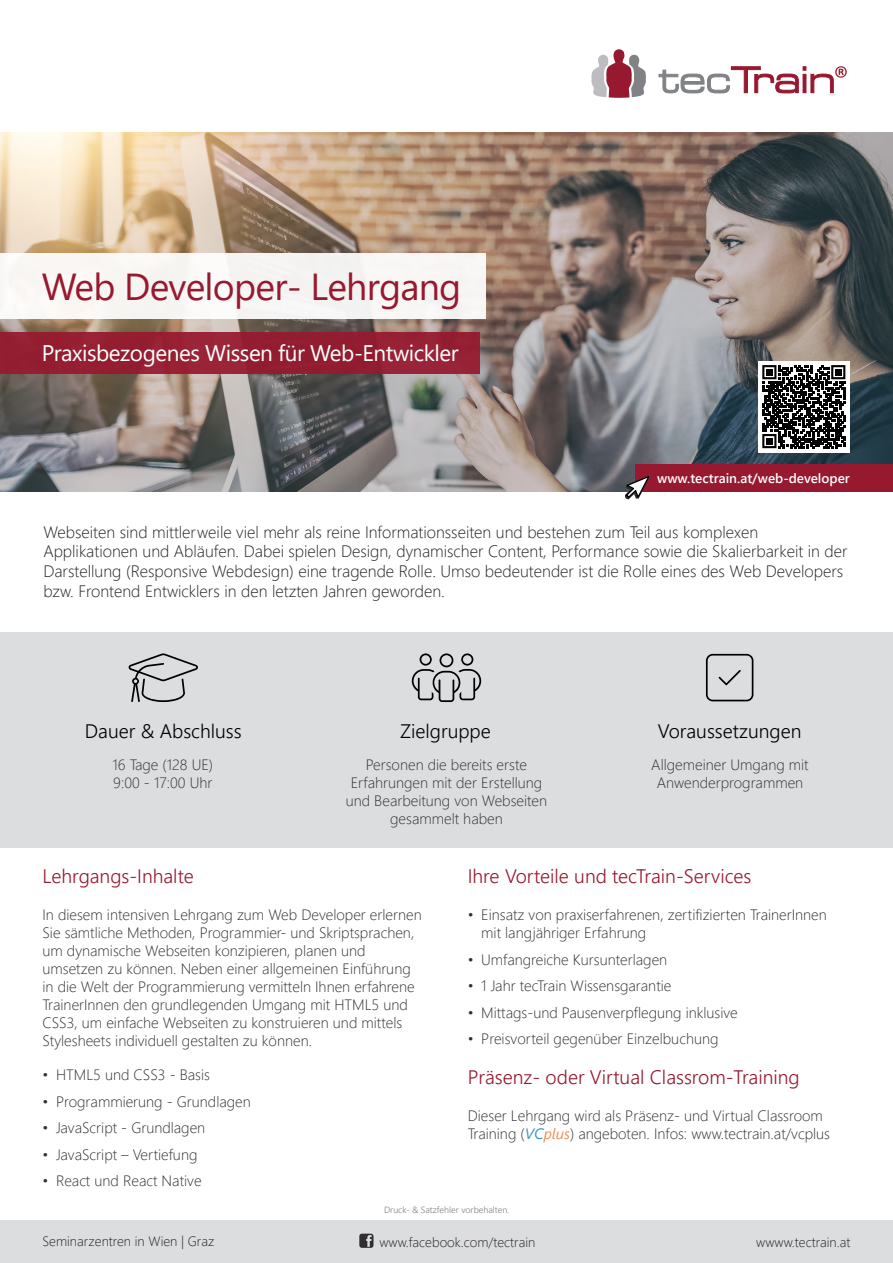
<style>
.page{position:relative;width:893px;height:1263px;background:#fff}
.page>*{position:absolute;margin:0;border:0;box-sizing:border-box;transform-origin:0 0}
.t1{font:37.5px "Segoe UI";letter-spacing:-.02em;color:#97192f}
.t2{font:22.5px "Segoe UI";letter-spacing:-.02em;color:#fff}
.Tabellentext_Buchungscode{font:300 19.5px "Segoe UI";color:#97192f}
.Tabellentext_Buchungscode-2{font:300 19.5px "Segoe UI";color:#000}
.t3{font:300 16.5px/19.8px "Segoe UI";color:#231f20}
.Tabellentext_Seminartitel{font:300 15px/18px "Segoe UI";color:#312f30}
.Tabellentext_Buchungscode-3{font:300 15px "Segoe UI";color:#312f30}
.t4{font:300 13.5px "Segoe UI";color:#231f20}
.t5{font:600 13.5px "Segoe UI";color:#fff}
.t6{font:300 9px "Segoe UI";color:#808285}
.s1{font-weight:400;font-style:italic;color:#3599bb}
.s2{font-weight:400;font-style:italic;color:#ee8e55}
</style>
<div class="page">
<div style="left:0;top:1221px;width:893px;height:42px;background:#dcdddf"></div>
<svg style="left:658px;top:66px;width:189px;height:28px"></svg>
<svg style="left:591px;top:49px;width:55px;height:49px"></svg>
<svg style="left:359px;top:1233px;width:14px;height:15px"></svg>
<img style="left:0;top:132px;width:893px;height:360px">
<div style="left:0;top:253px;width:485px;height:66px;background:#f8f6f4"></div>
<div style="left:0;top:332px;width:480px;height:42px;background:#97192f"></div>
<div style="left:636px;top:465px;width:257px;height:27px;background:#97192f"></div>
<div style="left:758px;top:361px;width:91px;height:91px;background:#fff"></div>
<svg style="left:762px;top:365px;width:83px;height:83px"></svg>
<div style="left:0;top:632px;width:893px;height:216px;background:#dcdddf"></div>
<svg style="left:129px;top:653px;width:69px;height:49px"></svg>
<svg style="left:412px;top:653px;width:69px;height:49px"></svg>
<svg style="left:706px;top:654px;width:47px;height:47px"></svg>
<svg style="left:625px;top:476px;width:24px;height:23px"></svg>
<p class="t1" style="left:42px;top:251px;width:421px">Web Developer- Lehrgang</p>
<p class="t2" style="left:42px;top:332px;width:418px">Praxisbezogenes Wissen für Web-Entwickler</p>
<p class="t5" style="left:657px;top:466px;width:194px">www.tectrain.at/web-developer</p>
<p class="t3" style="left:43px;top:520px;width:806px">Webseiten sind mittlerweile viel mehr als reine Informationsseiten und bestehen zum Teil aus komplexen Applikationen und Abläufen. Dabei spielen Design, dynamischer Content, Performance sowie die Skalierbarkeit in der Darstellung (Responsive Webdesign) eine tragende Rolle. Umso bedeutender ist die Rolle eines des Web Developers bzw. Frontend Entwicklers in den letzten Jahren geworden.</p>
<p class="Tabellentext_Buchungscode-2" style="left:85px;top:712px;width:158px">Dauer &amp; Abschluss</p>
<p class="Tabellentext_Buchungscode-2" style="left:400px;top:712px;width:92px">Zielgruppe</p>
<p class="Tabellentext_Buchungscode-2" style="left:658px;top:712px;width:145px">Voraussetzungen</p>
<p class="Tabellentext_Buchungscode-3" style="left:113px;top:751px;width:102px">16 Tage (128 UE)</p>
<p class="Tabellentext_Buchungscode-3" style="left:113px;top:769px;width:101px">9:00 - 17:00 Uhr</p>
<p class="Tabellentext_Seminartitel" style="left:346px;top:755px;width:203px;text-align:center">Personen die bereits erste<br>Erfahrungen mit der Erstellung und Bearbeitung von Webseiten gesammelt haben</p>
<p class="Tabellentext_Buchungscode-3" style="left:651px;top:751px;width:159px">Allgemeiner Umgang mit</p>
<p class="Tabellentext_Buchungscode-3" style="left:657px;top:769px;width:148px">Anwenderprogrammen</p>
<p class="Tabellentext_Buchungscode" style="left:43px;top:858px;width:153px">Lehrgangs-Inhalte</p>
<p class="Tabellentext_Buchungscode" style="left:468px;top:858px;width:285px">Ihre Vorteile und tecTrain-Services</p>
<p class="Tabellentext_Seminartitel" style="left:43px;top:904px;width:381px">In diesem intensiven Lehrgang zum Web Developer erlernen Sie sämtliche Methoden, Programmier- und Skriptsprachen, um dynamische Webseiten konzipieren, planen und umsetzen zu können. Neben einer allgemeinen Einführung in die Welt der Programmierung vermitteln Ihnen erfahrene TrainerInnen den grundlegenden Umgang mit HTML5 und CSS3, um einfache Webseiten zu konstruieren und mittels Stylesheets individuell gestalten zu können.</p>
<p class="Tabellentext_Seminartitel" style="left:481px;top:904px;width:347px;text-indent:-14px">• Einsatz von praxiserfahrenen, zertifizierten TrainerInnen mit langjähriger Erfahrung</p>
<p class="Tabellentext_Seminartitel" style="left:468px;top:949px;width:201px">• Umfangreiche Kursunterlagen</p>
<p class="Tabellentext_Seminartitel" style="left:468px;top:975px;width:205px">• 1 Jahr tecTrain Wissensgarantie</p>
<p class="Tabellentext_Seminartitel" style="left:468px;top:1002px;width:272px">• Mittags-und Pausenverpflegung inklusive</p>
<p class="Tabellentext_Seminartitel" style="left:468px;top:1028px;width:252px">• Preisvorteil gegenüber Einzelbuchung</p>
<p class="Tabellentext_Seminartitel" style="left:43px;top:1065px;width:169px">• HTML5 und CSS3 - Basis</p>
<p class="Tabellentext_Buchungscode" style="left:468px;top:1058px;width:334px">Präsenz- oder Virtual Classrom-Training</p>
<p class="Tabellentext_Seminartitel" style="left:43px;top:1091px;width:210px">• Programmierung - Grundlagen</p>
<p class="Tabellentext_Seminartitel" style="left:43px;top:1118px;width:164px">• JavaScript - Grundlagen</p>
<p class="Tabellentext_Seminartitel" style="left:43px;top:1144px;width:156px">• JavaScript – Vertiefung</p>
<p class="Tabellentext_Seminartitel" style="left:43px;top:1171px;width:161px">• React und React Native</p>
<p class="Tabellentext_Seminartitel" style="left:468px;top:1105px;width:364px">Dieser Lehrgang wird als Präsenz- und Virtual Classroom<br>Training (<span class="s1">VC</span><span class="s2">plus</span>) angeboten. Infos: www.tectrain.at/vcplus</p>
<p class="t6" style="left:384px;top:1201px;width:127px">Druck- &amp; Satzfehler vorbehalten.</p>
<p class="t4" style="left:43px;top:1229px;width:173px">Seminarzentren in Wien | Graz</p>
<p class="t4" style="left:379px;top:1229px;width:157px">www.facebook.com/tectrain</p>
<p class="t4" style="left:756px;top:1229px;width:96px">wwww.tectrain.at</p>
</div>
